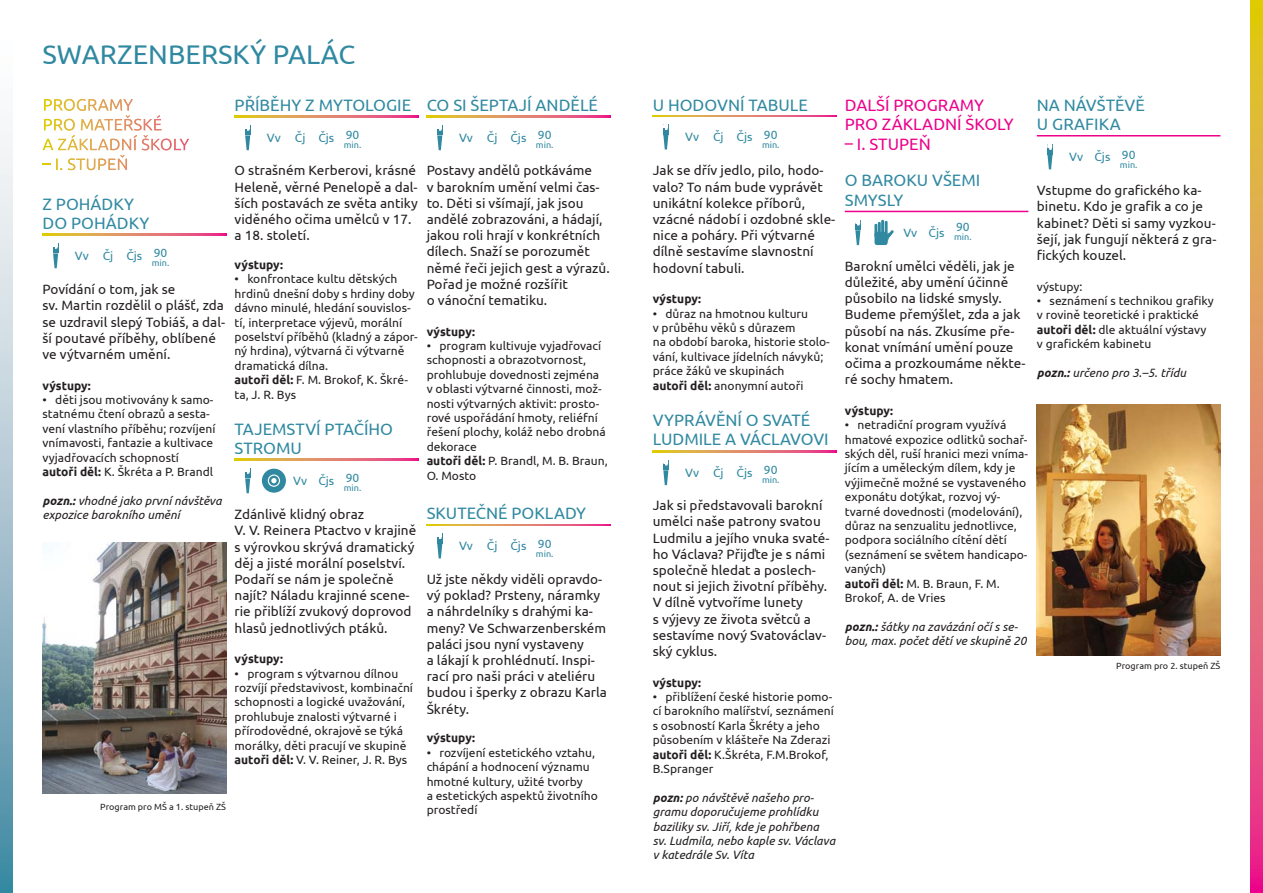
<style>
.page{position:relative;width:1263px;height:893px;background:#fff}
.page>*{position:absolute;margin:0;border:0;box-sizing:border-box;transform-origin:0 0}
.t1{font:27px "Ubuntu";color:#3089a1}
.t2{font:16.5px/19.8px "Ubuntu";color:#3089a1}
.t3{font:16.5px/19.8px "Ubuntu";color:#ec008c}
.t4{font:13.5px/16.2px "Ubuntu";color:#231f20}
.t5{font:12px/14.4px "Ubuntu";color:#231f20}
.t6{font:italic 12px/14.4px "Ubuntu";color:#231f20}
.t7{font:12px "Ubuntu";color:#3089a1}
.t8{font:700 12px "Ubuntu";color:#231f20}
.t9{font:9px "Ubuntu";color:#231f20}
.t10{font:9px "Ubuntu";color:#3089a1}
.s1{font-weight:700}
</style>
<div class="page">
<svg style="left:44px;top:99px;width:53px;height:12px"></svg>
<svg style="left:43px;top:119px;width:106px;height:51px"></svg>
<svg style="left:235px;top:116px;width:183px;height:1px"></svg>
<svg style="left:0;top:131px;width:13px;height:762px;background:#a5c2cf"></svg>
<svg style="left:1250px;top:0;width:13px;height:893px;background:#e38364"></svg>
<svg style="left:43px;top:234px;width:183px;height:1px"></svg>
<svg style="left:53px;top:247px;width:5px;height:21px"></svg>
<svg style="left:245px;top:129px;width:5px;height:21px"></svg>
<svg style="left:235px;top:459px;width:183px;height:1px"></svg>
<svg style="left:245px;top:472px;width:5px;height:21px"></svg>
<div style="left:262px;top:469px;width:24px;height:24px;background:#3089a1;border-radius:50%"></div>
<svg style="left:268px;top:474px;width:12px;height:13px"></svg>
<svg style="left:269px;top:476px;width:10px;height:10px"></svg>
<svg style="left:271px;top:478px;width:6px;height:5px"></svg>
<svg style="left:427px;top:116px;width:183px;height:1px"></svg>
<svg style="left:437px;top:129px;width:5px;height:21px"></svg>
<svg style="left:427px;top:524px;width:183px;height:2px"></svg>
<svg style="left:437px;top:537px;width:5px;height:21px"></svg>
<svg style="left:653px;top:115px;width:183px;height:2px"></svg>
<svg style="left:663px;top:124px;width:5px;height:26px"></svg>
<svg style="left:653px;top:451px;width:183px;height:1px"></svg>
<svg style="left:663px;top:463px;width:5px;height:22px"></svg>
<hr style="left:845px;top:211px;width:183px;height:1px;background:#ec008c">
<svg style="left:855px;top:223px;width:5px;height:22px"></svg>
<div style="left:881px;top:220px;width:3px;height:14px;border:2px solid #3089a1"></div>
<div style="left:874px;top:232px;width:14px;height:13px;border:4px solid #3089a1"></div>
<svg style="left:874px;top:221px;width:20px;height:22px"></svg>
<hr style="left:1037px;top:135px;width:183px;height:1px;background:#ec008c">
<svg style="left:1047px;top:144px;width:5px;height:25px"></svg>
<img style="left:43px;top:543px;width:183px;height:251px">
<img style="left:1037px;top:405px;width:183px;height:250px">
<h1 class="t1" style="left:43px;top:39px;width:314px">SWARZENBERSKÝ PALÁC</h1>
<h2 class="t2" style="left:43px;top:194px;width:108px">Z POHÁDKY<br>DO POHÁDKY</h2>
<p class="t7" style="left:75px;top:249px;width:94px">Vv Čj Čjs 90</p>
<p class="t10" style="left:152px;top:258px;width:19px">min.</p>
<p class="t4" style="left:43px;top:281px;width:184px">Povídání o tom, jak se<br>sv. Martin rozdělil o plášť, zda se uzdravil slepý Tobiáš, a dal&shy;ší poutavé příběhy, oblíbené ve výtvarném umění.</p>
<p class="t8" style="left:43px;top:378px;width:50px">výstupy:</p>
<p class="t5" style="left:43px;top:392px;width:175px">• děti jsou motivovány k samo&shy;statnému čtení obrazů a sesta&shy;vení vlastního příběhu; rozvíjení vnímavosti, fantazie a kultivace vyjadřovacích schopností <span class="s1">autoři děl:</span> K. Škréta a P. Brandl</p>
<p class="t6" style="left:43px;top:493px;width:181px"><span class="s1">pozn.:</span> vhodné jako první návštěva expozice barokního umění</p>
<p class="t9" style="left:100px;top:801px;width:127px">Program pro MŠ a 1. stupeň ZŠ</p>
<h2 class="t2" style="left:235px;top:95px;width:178px">PŘÍBĚHY Z MYTOLOGIE</h2>
<p class="t7" style="left:267px;top:131px;width:94px">Vv Čj Čjs 90</p>
<p class="t10" style="left:344px;top:140px;width:19px">min.</p>
<p class="t4" style="left:235px;top:162px;width:185px">O strašném Kerberovi, krásné<br>Heleně, věrné Penelopě a dal&shy;ších postavách ze světa antiky viděného očima umělců v 17. a 18. století.</p>
<p class="t8" style="left:235px;top:258px;width:50px">výstupy:</p>
<p class="t5" style="left:235px;top:272px;width:185px">• konfrontace kultu dětských hrdinů dnešní doby s hrdiny doby dávno minulé, hledání souvislos&shy;tí, interpretace výjevů, morální poselství příběhů (kladný a zápor&shy;ný hrdina), výtvarná či výtvarně dramatická dílna.<br><span class="s1">autoři děl:</span> F. M. Brokof, K. Škré&shy;ta, J. R. Bys</p>
<h2 class="t2" style="left:235px;top:419px;width:160px">TAJEMSTVÍ PTAČÍHO<br>STROMU</h2>
<p class="t7" style="left:267px;top:474px;width:94px">Vv Vv Čjs 90</p>
<p class="t10" style="left:344px;top:483px;width:19px">min.</p>
<p class="t4" style="left:235px;top:506px;width:183px">Zdánlivě klidný obraz<br>V. V. Reinera Ptactvo v krajině s výrovkou skrývá dramatický děj a jisté morální poselství.<br>Podaří se nám je společně najít? Náladu krajinné scene&shy;rie přiblíží zvukový doprovod hlasů jednotlivých ptáků.</p>
<p class="t8" style="left:235px;top:652px;width:50px">výstupy:</p>
<p class="t5" style="left:235px;top:666px;width:180px">• program s výtvarnou dílnou rozvíjí představivost, kombinační schopnosti a logické uvažování, prohlubuje znalosti výtvarné i přírodovědné, okrajově se týká morálky, děti pracují ve skupině <span class="s1">autoři děl:</span> V. V. Reiner, J. R. Bys</p>
<h2 class="t2" style="left:427px;top:95px;width:173px">CO SI ŠEPTAJÍ ANDĚLÉ</h2>
<p class="t7" style="left:459px;top:131px;width:94px">Vv Čj Čjs 90</p>
<p class="t10" style="left:536px;top:140px;width:19px">min.</p>
<p class="t4" style="left:427px;top:162px;width:185px">Postavy andělů potkáváme<br>v barokním umění velmi čas&shy;to. Děti si všímají, jak jsou andělé zobrazováni, a hádají, jakou roli hrají v konkrétních dílech. Snaží se porozumět němé řeči jejich gest a výrazů.<br>Pořad je možné rozšířit<br>o vánoční tematiku.</p>
<p class="t8" style="left:427px;top:324px;width:50px">výstupy:</p>
<p class="t5" style="left:427px;top:338px;width:183px">• program kultivuje vyjadřovací schopnosti a obrazotvornost, prohlubuje dovednosti zejména v oblasti výtvarné činnosti, mož&shy;nosti výtvarných aktivit: prosto&shy;rové uspořádání hmoty, reliéfní řešení plochy, koláž nebo drobná dekorace<br><span class="s1">autoři děl:</span> P. Brandl, M. B. Braun,<br>O. Mosto</p>
<h2 class="t2" style="left:427px;top:503px;width:161px">SKUTEČNÉ POKLADY</h2>
<p class="t7" style="left:459px;top:539px;width:94px">Vv Čj Čjs 90</p>
<p class="t10" style="left:536px;top:548px;width:19px">min.</p>
<p class="t4" style="left:427px;top:571px;width:182px">Už jste někdy viděli opravdo&shy;vý poklad? Prsteny, náramky a náhrdelníky s drahými ka&shy;meny? Ve Schwarzenberském paláci jsou nyní vystaveny<br>a lákají k prohlédnutí. Inspi&shy;rací pro naši práci v ateliéru budou i šperky z obrazu Karla<br>Škréty.</p>
<p class="t8" style="left:427px;top:731px;width:50px">výstupy:</p>
<p class="t5" style="left:427px;top:745px;width:173px">• rozvíjení estetického vztahu, chápání a hodnocení významu hmotné kultury, užité tvorby<br>a estetických aspektů životního prostředí</p>
<h2 class="t2" style="left:653px;top:95px;width:157px">U HODOVNÍ TABULE</h2>
<p class="t7" style="left:685px;top:130px;width:94px">Vv Čj Čjs 90</p>
<p class="t10" style="left:762px;top:139px;width:19px">min.</p>
<p class="t4" style="left:653px;top:162px;width:184px">Jak se dřív jedlo, pilo, hodo&shy;valo? To nám bude vyprávět unikátní kolekce příborů, vzácné nádobí i ozdobné skle&shy;nice a poháry. Při výtvarné dílně sestavíme slavnostní hodovní tabuli.</p>
<p class="t8" style="left:653px;top:292px;width:50px">výstupy:</p>
<p class="t5" style="left:653px;top:306px;width:179px">• důraz na hmotnou kulturu<br>v průběhu věků s důrazem<br>na období baroka, historie stolo&shy;vání, kultivace jídelních návyků; práce žáků ve skupinách<br><span class="s1">autoři děl:</span> anonymní autoři</p>
<h2 class="t2" style="left:653px;top:410px;width:177px">VYPRÁVĚNÍ O SVATÉ<br>LUDMILE A VÁCLAVOVI</h2>
<p class="t7" style="left:685px;top:465px;width:94px">Vv Čj Čjs 90</p>
<p class="t10" style="left:762px;top:475px;width:19px">min.</p>
<p class="t4" style="left:653px;top:497px;width:178px">Jak si představovali barokní umělci naše patrony svatou<br>Ludmilu a jejího vnuka svaté&shy;ho Václava? Přijďte je s námi společně hledat a poslech&shy;nout si jejich životní příběhy.<br>V dílně vytvoříme lunety<br>s výjevy ze života světců a sestavíme nový Svatováclav&shy;ský cyklus.</p>
<p class="t8" style="left:653px;top:675px;width:50px">výstupy:</p>
<p class="t5" style="left:653px;top:689px;width:183px">• přiblížení české historie pomo&shy;cí barokního malířství, seznámení s osobností Karla Škréty a jeho působením v klášteře Na Zderazi <span class="s1">autoři děl:</span> K.Škréta, F.M.Brokof,<br>B.Spranger</p>
<p class="t6" style="left:653px;top:790px;width:184px"><span class="s1">pozn:</span> po návštěvě našeho pro&shy;gramu doporučujeme prohlídku baziliky sv. Jiří, kde je pohřbena sv. Ludmila, nebo kaple sv. Václava v katedrále Sv. Víta</p>
<h2 class="t3" style="left:845px;top:95px;width:171px">DALŠÍ PROGRAMY<br>PRO ZÁKLADNÍ ŠKOLY</h2>
<h2 class="t3" style="left:845px;top:134px;width:87px">– I. STUPEŇ</h2>
<h2 class="t2" style="left:845px;top:170px;width:137px">O BAROKU VŠEMI<br>SMYSLY</h2>
<p class="t7" style="left:903px;top:225px;width:43px">Vv Čjs</p>
<p class="t7" style="left:956px;top:220px;width:15px">90</p>
<p class="t10" style="left:954px;top:232px;width:19px">min.</p>
<p class="t4" style="left:845px;top:258px;width:182px">Barokní umělci věděli, jak je důležité, aby umění účinně působilo na lidské smysly.<br>Budeme přemýšlet, zda a jak působí na nás. Zkusíme pře&shy;konat vnímání umění pouze očima a prozkoumáme někte&shy;ré sochy hmatem.</p>
<p class="t8" style="left:845px;top:404px;width:50px">výstupy:</p>
<p class="t5" style="left:845px;top:418px;width:185px">• netradiční program využívá hmatové expozice odlitků sochař&shy;ských děl, ruší hranici mezi vníma&shy;jícím a uměleckým dílem, kdy je výjimečně možné se vystaveného exponátu dotýkat, rozvoj vý&shy;tvarné dovednosti (modelování), důraz na senzualitu jednotlivce, podpora sociálního cítění dětí (seznámení se světem handicapo&shy;vaných)<br><span class="s1">autoři děl:</span> M. B. Braun, F. M.<br>Brokof, A. de Vries</p>
<p class="t6" style="left:845px;top:619px;width:183px"><span class="s1">pozn.:</span> šátky na zavázání očí s se&shy;bou, max. počet dětí ve skupině 20</p>
<h2 class="t2" style="left:1037px;top:95px;width:109px">NA NÁVŠTĚVĚ<br>U GRAFIKA</h2>
<p class="t7" style="left:1069px;top:150px;width:68px">Vv Čjs 90</p>
<p class="t10" style="left:1120px;top:159px;width:19px">min.</p>
<p class="t4" style="left:1037px;top:182px;width:181px">Vstupme do grafického ka&shy;binetu. Kdo je grafik a co je kabinet? Děti si samy vyzkou&shy;šejí, jak fungují některá z gra&shy;fických kouzel.</p>
<p class="t5" style="left:1037px;top:279px;width:47px">výstupy:</p>
<p class="t5" style="left:1037px;top:293px;width:178px">• seznámení s technikou grafiky v rovině teoretické i praktické <span class="s1">autoři děl:</span> dle aktuální výstavy v grafickém kabinetu</p>
<p class="t6" style="left:1037px;top:365px;width:151px"><span class="s1">pozn.:</span> určeno pro 3.–5. třídu</p>
<p class="t9" style="left:1116px;top:660px;width:106px">Program pro 2. stupeň ZŠ</p>
</div>
